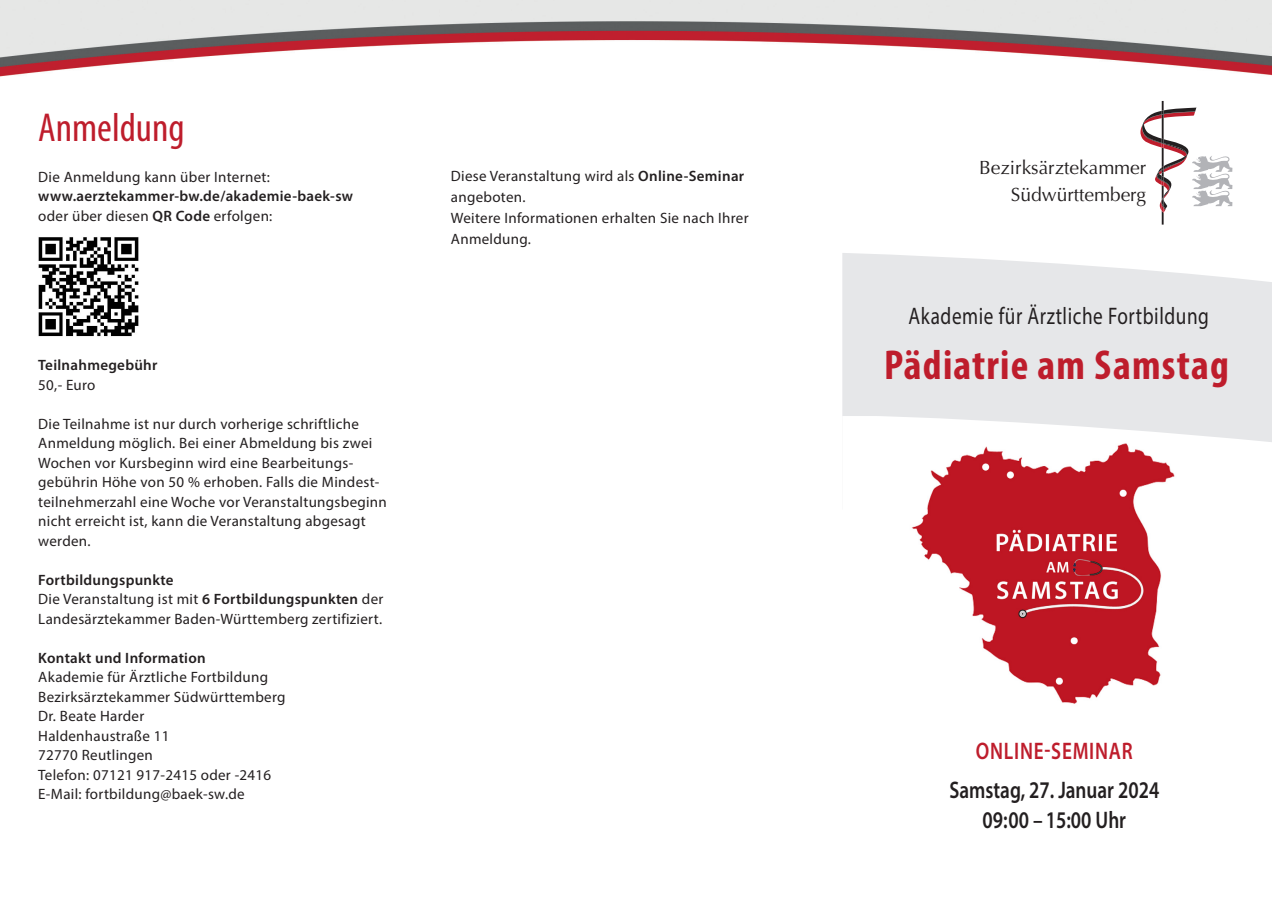
<style>
.page{position:relative;width:1272px;height:902px;background:#fff}
.page>*{position:absolute;margin:0;border:0;box-sizing:border-box;transform-origin:0 0}
.Content_-_Veranstalt{font:700 condensed 42px "Myriad Pro";letter-spacing:.03em;color:#be1d2c}
.Content_-_Veranstalt-2{font:condensed 40.5px "Myriad Pro";color:#be1d2c}
.Content_-_Veranstalt-3{font:600 24px/30px "Myriad Pro";color:#231f20;text-align:center;scale:.8 1}
.Content_-_Veranstalt-4{font:24px "Myriad Pro";letter-spacing:.03em;color:#231f20;scale:.8 1}
.Content_-_Veranstalt-5{font:600 24px "Myriad Pro";letter-spacing:.04em;color:#be1d2c;scale:.8 1}
.t1{font:19.2px/26.4px "Optima";color:#231f20;text-align:right}
.Content_-_Veranstalt-6{font:15px/19.5px "Myriad Pro";letter-spacing:.02em;color:#231f20}
.Content_-_Veranstalt-7{font:600 15px "Myriad Pro";letter-spacing:.02em;color:#231f20}
.s1{font-weight:600}
</style>
<div class="page">
<img style="left:0;top:0;width:1271px;height:77px">
<svg style="left:842px;top:253px;width:429px;height:163px;background:#e7e8ea"></svg>
<svg style="left:888px;top:416px;width:383px;height:26px;fill:#e6e7e9"></svg>
<img style="left:904px;top:435px;width:277px;height:269px">
<svg style="left:1140px;top:101px;width:92px;height:123px"></svg>
<img style="left:38px;top:237px;width:101px;height:100px">
<p class="Content_-_Veranstalt-2" style="left:38px;top:103px;width:148px">Anmeldung</p>
<p class="Content_-_Veranstalt-6" style="left:38px;top:167px;width:316px">Die Anmeldung kann über Internet: <span class="s1">www.aerztekammer-bw.de/akademie-baek-sw </span>oder über diesen <span class="s1">QR Code</span> erfolgen:</p>
<p class="Content_-_Veranstalt-7" style="left:38px;top:355px;width:121px">Teilnahmegebühr</p>
<p class="Content_-_Veranstalt-6" style="left:38px;top:374px;width:59px">50,- Euro</p>
<p class="Content_-_Veranstalt-6" style="left:38px;top:413px;width:336px">Die Teilnahme ist nur durch vorherige schriftliche<br>Anmeldung möglich. Bei einer Abmeldung bis zwei</p>
<p class="Content_-_Veranstalt-6" style="left:38px;top:452px;width:350px">Wochen vor Kursbeginn wird eine Bearbeitungs&shy;gebührin Höhe von 50 % erhoben. Falls die Mindest&shy;teilnehmerzahl eine Woche vor Veranstaltungsbeginn</p>
<p class="Content_-_Veranstalt-6" style="left:38px;top:511px;width:329px">nicht erreicht ist, kann die Veranstaltung abgesagt</p>
<p class="Content_-_Veranstalt-6" style="left:38px;top:530px;width:54px">werden.</p>
<p class="Content_-_Veranstalt-7" style="left:38px;top:570px;width:137px">Fortbildungspunkte</p>
<p class="Content_-_Veranstalt-6" style="left:38px;top:589px;width:346px">Die Veranstaltung ist mit <span class="s1">6 Fortbildungspunkten</span> der<br>Landesärztekammer Baden-Württemberg zertifiziert.</p>
<p class="Content_-_Veranstalt-7" style="left:38px;top:648px;width:169px">Kontakt und Information</p>
<p class="Content_-_Veranstalt-6" style="left:38px;top:667px;width:231px">Akademie für Ärztliche Fortbildung</p>
<p class="Content_-_Veranstalt-6" style="left:38px;top:686px;width:249px">Bezirksärztekammer Südwürttemberg</p>
<p class="Content_-_Veranstalt-6" style="left:38px;top:706px;width:107px">Dr. Beate Harder</p>
<p class="Content_-_Veranstalt-6" style="left:38px;top:725px;width:133px">Haldenhaustraße 11<br>72770 Reutlingen</p>
<p class="Content_-_Veranstalt-6" style="left:38px;top:764px;width:234px">Telefon: 07121 917-2415 oder -2416</p>
<p class="Content_-_Veranstalt-6" style="left:38px;top:784px;width:208px">E-Mail: fortbildung@baek-sw.de</p>
<p class="Content_-_Veranstalt-6" style="left:451px;top:166px;width:295px;line-height:21px">Diese Veranstaltung wird als <span class="s1">Online-Seminar </span>angeboten.</p>
<p class="Content_-_Veranstalt-6" style="left:451px;top:208px;width:299px;line-height:21px">Weitere Informationen erhalten Sie nach Ihrer<br>Anmeldung.</p>
<p class="t1" style="left:979px;top:155px;width:169px">Bezirksärztekammer<br>Südwürttemberg</p>
<p class="Content_-_Veranstalt-4" style="left:908px;top:301px;width:377px">Akademie für Ärztliche Fortbildung</p>
<p class="Content_-_Veranstalt" style="left:884px;top:338px;width:346px">Pädiatrie am Samstag</p>
<p class="Content_-_Veranstalt-5" style="left:975px;top:736px;width:198px">ONLINE-SEMINAR</p>
<p class="Content_-_Veranstalt-3" style="left:949px;top:774px;width:264px">Samstag, 27. Januar 2024<br>09:00 – 15:00 Uhr</p>
</div>
